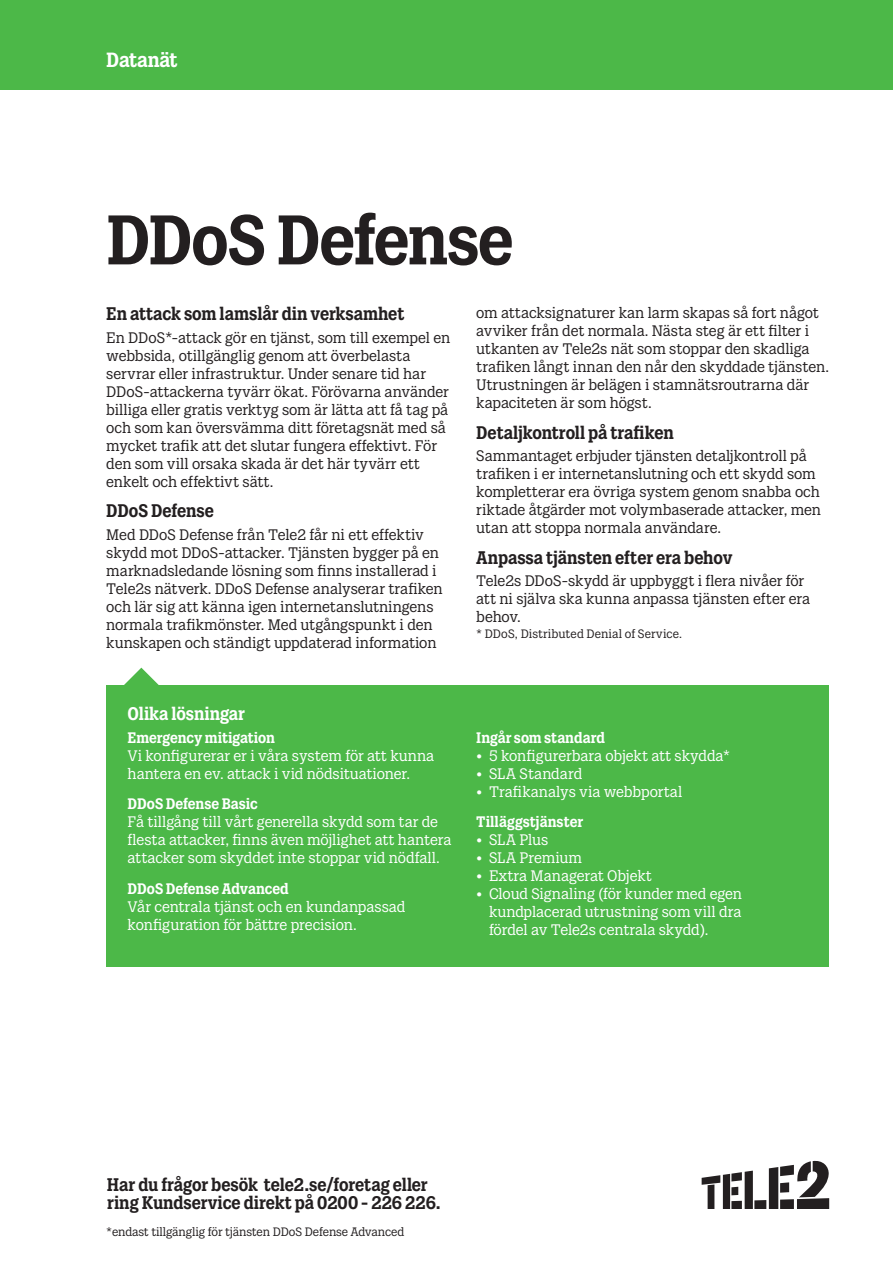
<style>
.page{position:relative;width:893px;height:1263px;background:#fff}
.page>*{position:absolute;margin:0;border:0;box-sizing:border-box;transform-origin:0 0}
.t1{font:700 69px "Tele 2 Slab";letter-spacing:-.02em;color:#231f20}
.t2{font:700 20.25px "Tele 2 Slab";letter-spacing:-.01em;color:#fff}
.t3{font:700 18px/18px "Tele 2 Slab";color:#231f20}
.t4{font:700 18px "Tele 2 Slab";color:#fff}
.t5{font:15px/18px "Tele 2 Slab";letter-spacing:-.005em;color:#231f20}
.t6{font:15px/18px "Tele 2 Slab";letter-spacing:-.005em;color:#fff}
.t7{font:700 15px "Tele 2 Slab";color:#fff}
.t8{font:12px "Tele 2 Slab";letter-spacing:-.005em;color:#231f20}
</style>
<div class="page">
<svg style="left:702px;top:1170px;width:51px;height:39px"></svg>
<div style="left:754px;top:1200px;width:12px;height:9px;background:#231f20"></div>
<svg style="left:769px;top:1161px;width:60px;height:48px"></svg>
<div style="left:0;top:0;width:893px;height:89px;background:#4cb848"></div>
<svg style="left:123px;top:668px;width:36px;height:18px"></svg>
<div style="left:106px;top:686px;width:723px;height:281px;background:#4cb848"></div>
<h2 class="t2" style="left:106px;top:48px;width:73px">Datanät</h2>
<h1 class="t1" style="left:106px;top:200px;width:409px">DDoS Defense</h1>
<p class="t3" style="left:106px;top:305px;width:300px">En attack som lamslår din verksamhet</p>
<p class="t5" style="left:106px;top:328px;width:345px">En DDoS*-attack gör en tjänst, som till exempel en webbsida, otillgänglig genom att överbelasta servrar eller infrastruktur. Under senare tid har DDoS-attackerna tyvärr ökat. Förövarna använder billiga eller gratis verktyg som är lätta att få tag på och som kan översvämma ditt företagsnät med så mycket trafik att det slutar fungera effektivt. För den som vill orsaka skada är det här tyvärr ett enkelt och effektivt sätt.</p>
<p class="t3" style="left:106px;top:502px;width:109px">DDoS Defense</p>
<p class="t5" style="left:106px;top:525px;width:338px">Med DDoS Defense från Tele2 får ni ett effektiv skydd mot DDoS-attacker. Tjänsten bygger på en marknadsledande lösning som finns installerad i Tele2s nätverk. DDoS Defense analyserar trafiken och lär sig att känna igen internetanslutningens normala trafikmönster. Med utgångspunkt i den kunskapen och ständigt uppdaterad information</p>
<p class="t4" style="left:128px;top:703px;width:119px">Olika lösningar</p>
<p class="t7" style="left:128px;top:729px;width:149px">Emergency mitigation</p>
<p class="t6" style="left:128px;top:746px;width:308px">Vi konfigurerar er i våra system för att kunna hantera en ev. attack i vid nödsituationer.</p>
<p class="t7" style="left:128px;top:795px;width:132px">DDoS Defense Basic</p>
<p class="t6" style="left:128px;top:813px;width:325px">Få tillgång till vårt generella skydd som tar de flesta attacker, finns även möjlighet att hantera attacker som skyddet inte stoppar vid nödfall.</p>
<p class="t7" style="left:128px;top:880px;width:163px">DDoS Defense Advanced</p>
<p class="t6" style="left:128px;top:898px;width:279px">Vår centrala tjänst och en kundanpassad konfiguration för bättre precision.</p>
<p class="t5" style="left:476px;top:304px;width:354px">om attacksignaturer kan larm skapas så fort något avviker från det normala. Nästa steg är ett filter i utkanten av Tele2s nät som stoppar den skadliga trafiken långt innan den når den skyddade tjänsten.<br>Utrustningen är belägen i stamnätsroutrarna där kapaciteten är som högst.</p>
<p class="t3" style="left:476px;top:424px;width:199px">Detaljkontroll på trafiken</p>
<p class="t5" style="left:476px;top:447px;width:346px">Sammantaget erbjuder tjänsten detaljkontroll på trafiken i er internetanslutning och ett skydd som kompletterar era övriga system genom snabba och riktade åtgärder mot volymbaserade attacker, men utan att stoppa normala användare.</p>
<p class="t3" style="left:476px;top:549px;width:258px">Anpassa tjänsten efter era behov</p>
<p class="t5" style="left:476px;top:572px;width:335px">Tele2s DDoS-skydd är uppbyggt i flera nivåer för att ni själva ska kunna anpassa tjänsten efter era behov.</p>
<p class="t8" style="left:476px;top:627px;width:207px">* DDoS, Distributed Denial of Service.</p>
<p class="t7" style="left:476px;top:729px;width:130px">Ingår som standard</p>
<p class="t6" style="left:476px;top:746px;width:256px">• 5 konfigurerbara objekt att skydda*</p>
<p class="t6" style="left:476px;top:764px;width:107px">• SLA Standard</p>
<p class="t6" style="left:476px;top:782px;width:208px">• Trafikanalys via webbportal</p>
<p class="t7" style="left:476px;top:813px;width:108px">Tilläggstjänster</p>
<p class="t6" style="left:476px;top:831px;width:73px">• SLA Plus</p>
<p class="t6" style="left:476px;top:849px;width:107px">• SLA Premium</p>
<p class="t6" style="left:476px;top:867px;width:177px">• Extra Managerat Objekt</p>
<p class="t6" style="left:489px;top:885px;width:254px;text-align:justify;text-indent:-13px">• Cloud Signaling (för kunder med egen kundplacerad utrustning som vill dra fördel av Tele2s centrala skydd).</p>
<p class="t3" style="left:107px;top:1176px;width:335px">Har du frågor besök tele2.se/foretag eller ring Kundservice direkt på 0200 - 226 226.</p>
<p class="t8" style="left:106px;top:1224px;width:299px">*endast tillgänglig för tjänsten DDoS Defense Advanced</p>
</div>
